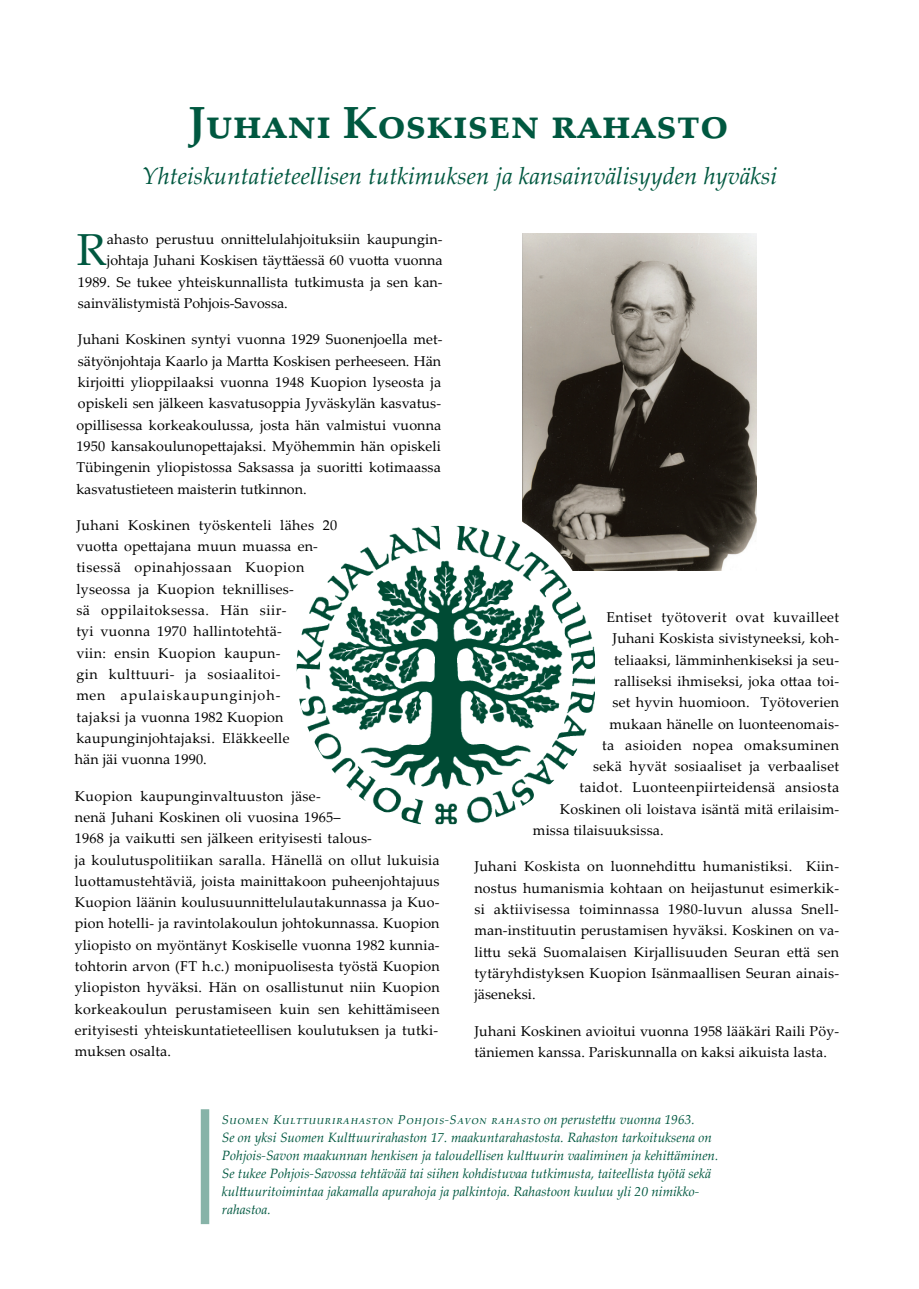
<style>
.page{position:relative;width:919px;height:1289px;background:#fff}
.page>*{position:absolute;margin:0;border:0;box-sizing:border-box;transform-origin:0 0}
.Pääotsikko{font:700 45px "Palatino Linotype";color:#005840}
.Leipäteksti{font:44.85px "Palatino Linotype";color:#005840}
.Alaotsikko{font:italic 24px "Palatino Linotype";color:#005840}
.Leipäteksti-2{font:14.25px/21.3px "Palatino Linotype";letter-spacing:.015em;color:#000}
.Leipäteksti-3{font:14.25px "Palatino Linotype";letter-spacing:.035em;color:#000}
.Alateksti{font:italic 13.5px/18px "Palatino Linotype";color:#005840}
.Alateksti-2{font:italic 12.75px "Palatino Linotype";letter-spacing:.09em;color:#005840}
.s1{font-size:13.5px}
</style>
<div class="page">
<img style="left:522px;top:233px;width:234px;height:338px">
<div style="left:201px;top:1109px;width:8px;height:115px;background:#87b3a8"></div>
<div style="left:296px;top:501px;width:304px;height:326px;background:#fff;border-radius:50%"></div>
<img style="left:297px;top:526px;width:298px;height:298px">
<p class="Pääotsikko" style="left:188px;top:91px;width:542px">Juhani Koskisen rahasto</p>
<p class="Alaotsikko" style="left:142px;top:159px;width:636px">Yhteiskuntatieteellisen tutkimuksen ja kansainvälisyyden hyväksi</p>
<p class="Leipäteksti" style="left:77px;top:218px;width:31px">R</p>
<p class="Leipäteksti-2" style="left:107px;top:228px;width:337px">ahasto perustuu onnittelulahjoituksiin kaupungin-</p>
<p class="Leipäteksti-2" style="left:107px;top:249px;width:337px">johtaja Juhani Koskisen täyttäessä 60 vuotta vuonna</p>
<p class="Leipäteksti-2" style="left:78px;top:271px;width:366px">1989. Se tukee yhteiskunnallista tutkimusta ja sen kan-</p>
<p class="Leipäteksti-2" style="left:78px;top:292px;width:211px">sainvälistymistä Pohjois-Savossa.</p>
<p class="Leipäteksti-2" style="left:76px;top:328px;width:367px">Juhani Koskinen syntyi vuonna 1929 Suonenjoella met&shy;sätyönjohtaja Kaarlo ja Martta Koskisen perheeseen. Hän kirjoitti ylioppilaaksi vuonna 1948 Kuopion lyseosta ja opiskeli sen jälkeen kasvatusoppia Jyväskylän kasvatus&shy;opillisessa korkeakoulussa, josta hän valmistui vuonna 1950 kansakoulunopettajaksi. Myöhemmin hän opiskeli Tübingenin yliopistossa Saksassa ja suoritti kotimaassa kasvatustieteen maisterin tutkinnon.</p>
<p class="Leipäteksti-2" style="left:75px;top:514px;width:264px">Juhani Koskinen työskenteli lähes 20 vuotta opettajana muun muassa en&shy;tisessä opinahjossaan Kuopion lyseossa ja Kuopion teknillises-<br>sä oppilaitoksessa. Hän siir-<br>tyi vuonna 1970 hallintotehtä-<br>viin: ensin Kuopion kaupun-<br>gin kulttuuri- ja sosiaalitoi-<br>men apulaiskaupunginjoh-<br>tajaksi ja vuonna 1982 Kuopion kaupunginjohtajaksi. Eläkkeelle<br>hän jäi vuonna 1990.</p>
<p class="Leipäteksti-2" style="left:75px;top:784px;width:366px">Kuopion kaupunginvaltuuston jäse-<br>nenä Juhani Koskinen oli vuosina 1965–<br>1968 ja vaikutti sen jälkeen erityisesti talous-<br>ja koulutuspolitiikan saralla. Hänellä on ollut lukuisia luottamustehtäviä, joista mainittakoon puheenjohtajuus Kuopion läänin koulusuunnittelulautakunnassa ja Kuo&shy;pion hotelli- ja ravintolakoulun johtokunnassa. Kuopion yliopisto on myöntänyt Koskiselle vuonna 1982 kunnia&shy;tohtorin arvon (FT h.c.) monipuolisesta työstä Kuopion yliopiston hyväksi. Hän on osallistunut niin Kuopion korkeakoulun perustamiseen kuin sen kehittämiseen erityisesti yhteiskuntatieteellisen koulutuksen ja tutki&shy;muksen osalta.</p>
<p class="Leipäteksti-2" style="left:606px;top:606px;width:234px">Entiset työtoverit ovat kuvailleet</p>
<p class="Leipäteksti-2" style="left:612px;top:627px;width:228px">Juhani Koskista sivistyneeksi, koh-</p>
<p class="Leipäteksti-2" style="left:614px;top:648px;width:226px">teliaaksi, lämminhenkiseksi ja seu-</p>
<p class="Leipäteksti-2" style="left:614px;top:670px;width:226px">ralliseksi ihmiseksi, joka ottaa toi-</p>
<p class="Leipäteksti-2" style="left:612px;top:691px;width:228px">set hyvin huomioon. Työtoverien</p>
<p class="Leipäteksti-2" style="left:609px;top:712px;width:231px">mukaan hänelle on luonteenomais-</p>
<p class="Leipäteksti-3" style="left:602px;top:734px;width:239px">ta asioiden nopea omaksuminen</p>
<p class="Leipäteksti-2" style="left:593px;top:755px;width:247px">sekä hyvät sosiaaliset ja verbaaliset</p>
<p class="Leipäteksti-2" style="left:579px;top:776px;width:261px">taidot. Luonteenpiirteidensä ansiosta</p>
<p class="Leipäteksti-2" style="left:560px;top:797px;width:280px">Koskinen oli loistava isäntä mitä erilaisim-</p>
<p class="Leipäteksti-2" style="left:533px;top:819px;width:132px">missa tilaisuuksissa.</p>
<p class="Leipäteksti-2" style="left:474px;top:855px;width:366px;text-align:justify">Juhani Koskista on luonnehdittu humanistiksi. Kiin&shy;nostus humanismia kohtaan on heijastunut esimerkik&shy;si aktiivisessa toiminnassa 1980-luvun alussa Snell&shy;man-instituutin perustamisen hyväksi. Koskinen on va&shy;littu sekä Suomalaisen Kirjallisuuden Seuran että sen tytäryhdistyksen Kuopion Isänmaallisen Seuran ainais&shy;jäseneksi.</p>
<p class="Leipäteksti-2" style="left:474px;top:1019px;width:366px">Juhani Koskinen avioitui vuonna 1958 lääkäri Raili Pöy&shy;täniemen kanssa. Pariskunnalla on kaksi aikuista lasta.</p>
<p class="Alateksti-2" style="left:222px;top:1110px;width:474px">Suomen Kulttuurirahaston Pohjois-Savon rahasto <span class="s1">on perustettu vuonna 1963.</span></p>
<p class="Alateksti" style="left:222px;top:1127px;width:498px">Se on yksi Suomen Kulttuurirahaston 17. maakuntarahastosta. Rahaston tarkoituksena on Pohjois-Savon maakunnan henkisen ja taloudellisen kulttuurin vaaliminen ja kehittäminen.<br>Se tukee Pohjois-Savossa tehtävää tai siihen kohdistuvaa tutkimusta, taiteellista työtä sekä kulttuuritoimintaa jakamalla apurahoja ja palkintoja. Rahastoon kuuluu yli 20 nimikko&shy;rahastoa.</p>
</div>
